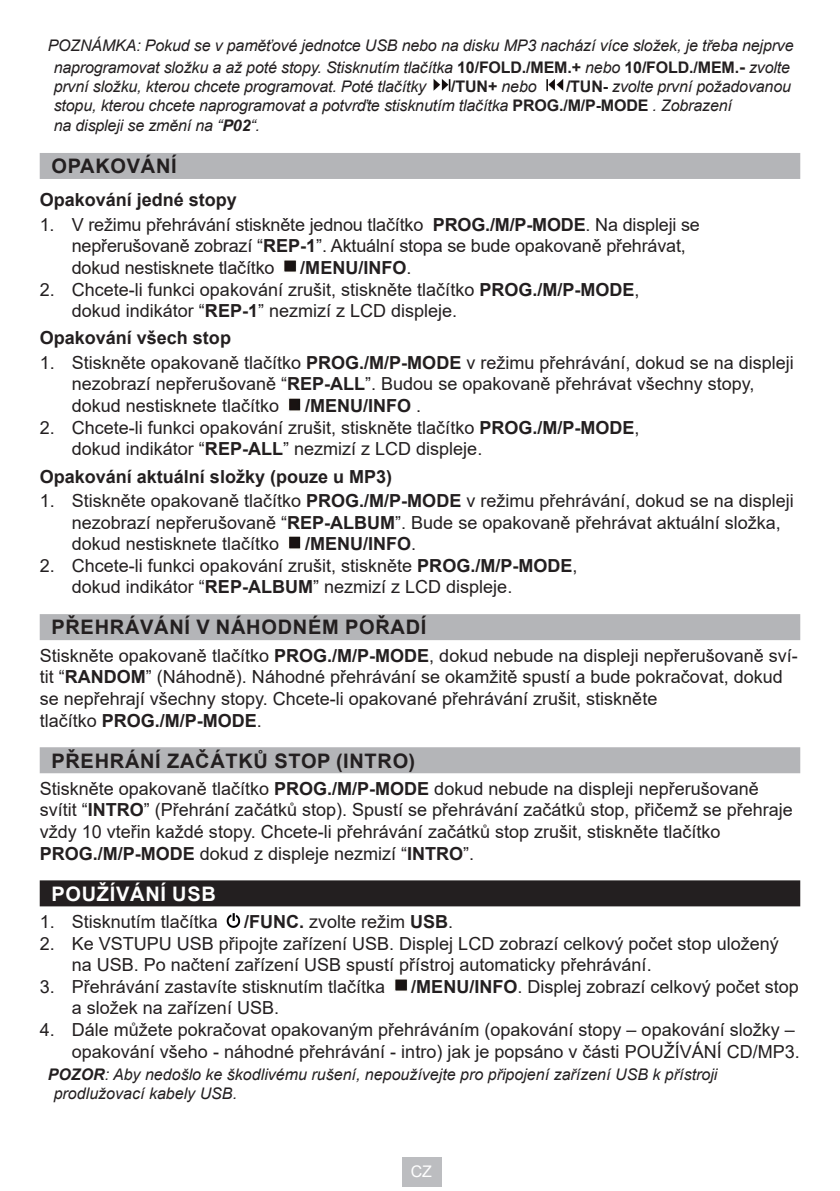
<style>
.page{position:relative;width:840px;height:1191px;background:#fff}
.page>*{position:absolute;margin:0;border:0;box-sizing:border-box;transform-origin:0 0}
.t1{font:700 20px "Arial";letter-spacing:.035em;color:#231f20}
.t2{font:700 20px "Arial";letter-spacing:.035em;color:#fff}
.t3{font:18px/21.6px "Arial";color:#231f20}
.t4{font:700 18px "Arial";color:#231f20}
.t5{font:italic 16px/19.2px "Arial";letter-spacing:-.01em;color:#231f20}
.t6{font:700 16px "Arial";color:#231f20}
.t7{font:16px "Arial";color:#fff}
.s1{font-weight:700;font-style:normal}
.s2{font-weight:700;font-style:normal;font-size:18px}
.s3{font-weight:400;font-style:italic}
.s4{font-weight:700}
.s5{font-weight:400}
</style>
<div class="page">
<div style="left:401px;top:1157px;width:40px;height:29px;background:#bcbdc0"></div>
<div style="left:40px;top:153px;width:759px;height:26px;background:#b4b5b8"></div>
<div style="left:40px;top:614px;width:759px;height:26px;background:#b4b5b8"></div>
<div style="left:40px;top:747px;width:759px;height:26px;background:#b4b5b8"></div>
<div style="left:40px;top:880px;width:759px;height:26px;background:#231f20"></div>
<img style="left:433px;top:79px;width:17px;height:13px">
<img style="left:546px;top:79px;width:18px;height:13px">
<img style="left:283px;top:260px;width:14px;height:13px">
<img style="left:288px;top:398px;width:13px;height:13px">
<img style="left:288px;top:536px;width:13px;height:13px">
<img style="left:226px;top:913px;width:15px;height:15px">
<img style="left:394px;top:979px;width:14px;height:13px">
<p class="t5" style="left:48px;top:35px;width:747px;line-height:21.6px;text-align:center">POZNÁMKA: Pokud se v paměťové jednotce USB nebo na disku MP3 nachází více složek, je třeba nejprve naprogramovat složku a až poté stopy. Stisknutím tlačítka <span class="s1">10/FOLD./MEM.+</span> nebo <span class="s1">10/FOLD./MEM.</span><span class="s2">-</span> zvolte</p>
<p class="t5" style="left:54px;top:77px;width:374px">první složku, kterou chcete programovat. Poté tlačítky</p>
<p class="t6" style="left:451px;top:75px;width:87px">/TUN+ <span class="s3">nebo</span></p>
<p class="t5" style="left:54px;top:77px;width:738px;text-indent:512px"><span class="s1">/TUN-</span> zvolte první požadovanou stopu, kterou chcete naprogramovat a potvrďte stisknutím tlačítka <span class="s1">PROG./M/P-MODE</span> . Zobrazení<br>na displeji se změní na “<span class="s4">P02</span>“.</p>
<p class="t1" style="left:51px;top:152px;width:127px">OPAKOVÁNÍ</p>
<p class="t4" style="left:40px;top:187px;width:199px">Opakování jedné stopy</p>
<p class="t3" style="left:72px;top:213px;width:629px;text-indent:-32px">1. V režimu přehrávání stiskněte jednou tlačítko <span class="s4">PROG./M/P-MODE</span>. Na displeji se nepřerušovaně zobrazí “<span class="s4">REP-1</span>”. Aktuální stopa se bude opakovaně přehrávat, dokud nestisknete tlačítko</p>
<p class="t4" style="left:300px;top:255px;width:113px">/MENU/INFO<span class="s5">.</span></p>
<p class="t3" style="left:72px;top:278px;width:569px;text-indent:-32px">2. Chcete-li funkci opakování zrušit, stiskněte tlačítko <span class="s4">PROG./M/P-MODE</span>, dokud indikátor “<span class="s4">REP-1</span>” nezmizí z LCD displeje.</p>
<p class="t4" style="left:40px;top:325px;width:193px">Opakování všech stop</p>
<p class="t3" style="left:72px;top:351px;width:723px;text-indent:-32px">1. Stiskněte opakovaně tlačítko <span class="s4">PROG./M/P-MODE</span> v režimu přehrávání, dokud se na displeji nezobrazí nepřerušovaně “<span class="s4">REP-ALL</span>”. Budou se opakovaně přehrávat všechny stopy, dokud nestisknete tlačítko</p>
<p class="t4" style="left:305px;top:393px;width:118px">/MENU/INFO <span class="s5">.</span></p>
<p class="t3" style="left:72px;top:416px;width:569px;text-indent:-32px">2. Chcete-li funkci opakování zrušit, stiskněte tlačítko <span class="s4">PROG./M/P-MODE</span>, dokud indikátor “<span class="s4">REP-ALL</span>” nezmizí z LCD displeje.</p>
<p class="t4" style="left:40px;top:463px;width:354px">Opakování aktuální složky (pouze u MP3)</p>
<p class="t3" style="left:72px;top:490px;width:723px;text-indent:-32px">1. Stiskněte opakovaně tlačítko <span class="s4">PROG./M/P-MODE</span> v režimu přehrávání, dokud se na displeji nezobrazí nepřerušovaně “<span class="s4">REP-ALBUM</span>”. Bude se opakovaně přehrávat aktuální složka, dokud nestisknete tlačítko</p>
<p class="t4" style="left:305px;top:531px;width:113px">/MENU/INFO<span class="s5">.</span></p>
<p class="t3" style="left:72px;top:554px;width:507px;text-indent:-32px">2. Chcete-li funkci opakování zrušit, stiskněte <span class="s4">PROG./M/P-MODE</span>, dokud indikátor “<span class="s4">REP-ALBUM</span>” nezmizí z LCD displeje.</p>
<p class="t1" style="left:51px;top:613px;width:376px">PŘEHRÁVÁNÍ V NÁHODNÉM POŘADÍ</p>
<p class="t3" style="left:40px;top:644px;width:759px">Stiskněte opakovaně tlačítko <span class="s4">PROG./M/P-MODE</span>, dokud nebude na displeji nepřerušovaně sví&shy;tit “<span class="s4">RANDOM</span>” (Náhodně). Náhodné přehrávání se okamžitě spustí a bude pokračovat, dokud se nepřehrají všechny stopy. Chcete-li opakované přehrávání zrušit, stiskněte<br>tlačítko <span class="s4">PROG./M/P-MODE</span>.</p>
<p class="t1" style="left:51px;top:746px;width:365px">PŘEHRÁNÍ ZAČÁTKŮ STOP (INTRO)</p>
<p class="t3" style="left:40px;top:777px;width:754px">Stiskněte opakovaně tlačítko <span class="s4">PROG./M/P-MODE</span> dokud nebude na displeji nepřerušovaně svítit “<span class="s4">INTRO</span>” (Přehrání začátků stop). Spustí se přehrávání začátků stop, přičemž se přehraje vždy 10 vteřin každé stopy. Chcete-li přehrávání začátků stop zrušit, stiskněte tlačítko <span class="s4">PROG./M/P-MODE</span> dokud z displeje nezmizí “<span class="s4">INTRO</span>”.</p>
<p class="t2" style="left:51px;top:879px;width:166px">POUŽÍVÁNÍ USB</p>
<p class="t3" style="left:40px;top:910px;width:180px">1. Stisknutím tlačítka</p>
<p class="t3" style="left:244px;top:910px;width:211px"><span class="s4">/FUNC.</span> zvolte režim <span class="s4">USB</span>.</p>
<p class="t3" style="left:72px;top:932px;width:708px;text-indent:-32px">2. Ke VSTUPU USB připojte zařízení USB. Displej LCD zobrazí celkový počet stop uložený na USB. Po načtení zařízení USB spustí přístroj automaticky přehrávání.</p>
<p class="t3" style="left:40px;top:975px;width:347px">3. Přehrávání zastavíte stisknutím tlačítka</p>
<p class="t3" style="left:411px;top:975px;width:389px"><span class="s4">/MENU/INFO</span>. Displej zobrazí celkový počet stop</p>
<p class="t3" style="left:72px;top:997px;width:209px">a složek na zařízení USB.</p>
<p class="t3" style="left:40px;top:1018px;width:761px;text-align:right">4. Dále můžete pokračovat opakovaným přehráváním (opakování stopy – opakování složky – opakování všeho - náhodné přehrávání - intro) jak je popsáno v části POUŽÍVÁNÍ CD/MP3.</p>
<p class="t5" style="left:54px;top:1064px;width:664px;text-indent:-6px"><span class="s4">POZOR</span>: Aby nedošlo ke škodlivému rušení, nepoužívejte pro připojení zařízení USB k přístroji prodlužovací kabely USB.</p>
<p class="t7" style="left:410px;top:1160px;width:23px">CZ</p>
</div>
